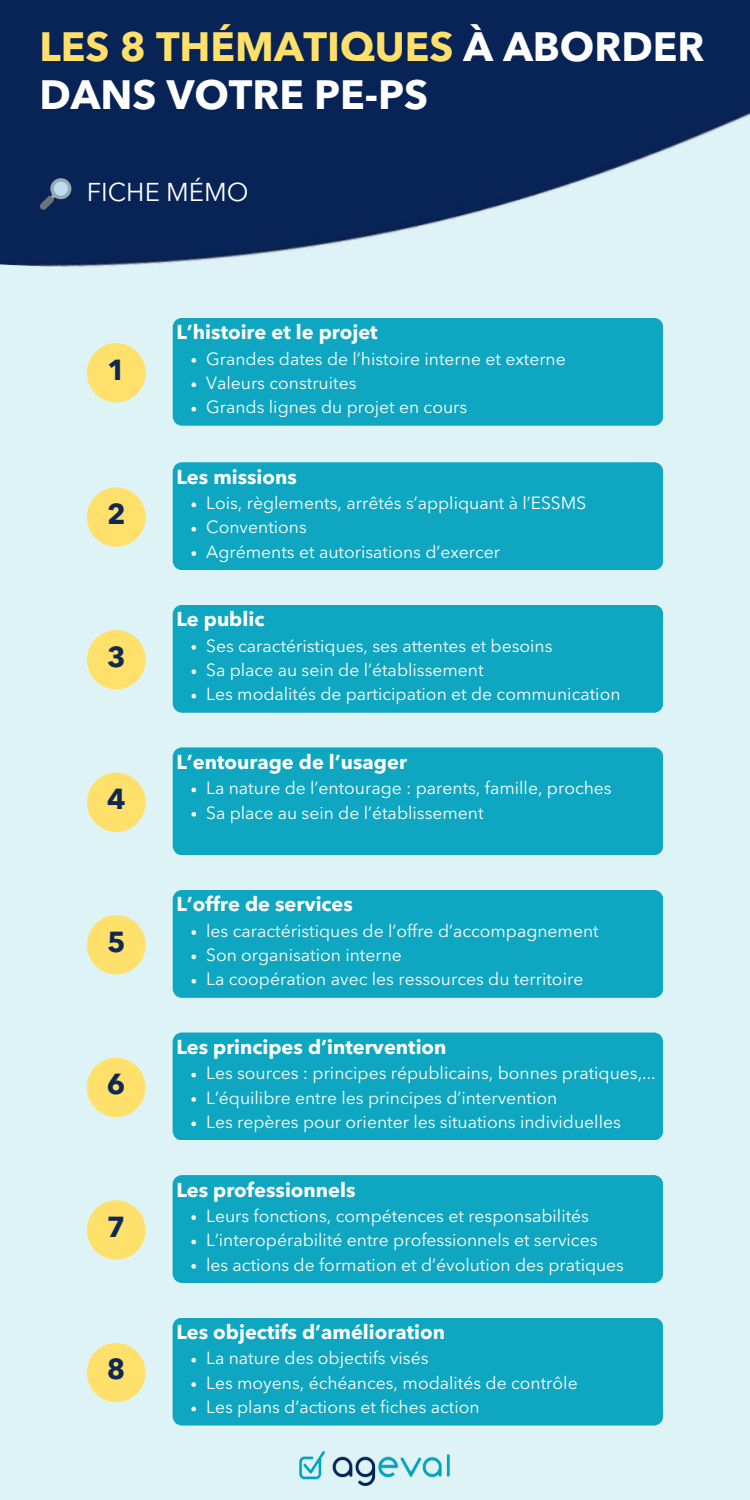
<style>
.page{position:relative;width:750px;height:1500px;background:#def3f6}
.page>*{position:absolute;margin:0;border:0;box-sizing:border-box;transform-origin:0 0}
.t1{font:700 40.62px/47.8px "Avenir Next LT Pro";color:#fff}
.t2{font:700 28.75px "Avenir Next LT Pro";color:#102952}
.t3{font:25.62px "Avenir Next LT Pro";color:#fff}
.t4{font:700 20px "Avenir Next LT Pro";color:#fff}
.t5{font:17.5px "Avenir Next LT Pro";color:#fff}
.s1{color:#ffe06a}
</style>
<div class="page">
<img style="left:0;top:0;width:750px;height:268px">
<img style="left:300px;top:1451px;width:150px;height:34px">
<div style="left:173px;top:318px;width:490px;height:108px;background:#0ea6c0"></div>
<svg style="left:191px;top:358px;width:5px;height:5px"></svg>
<svg style="left:191px;top:382px;width:5px;height:5px"></svg>
<svg style="left:191px;top:407px;width:5px;height:4px"></svg>
<svg style="left:40px;top:178px;width:31px;height:32px"></svg>
<div style="left:87px;top:343px;width:59px;height:59px;background:#ffe06a;border-radius:50%"></div>
<div style="left:173px;top:462px;width:490px;height:108px;background:#0ea6c0"></div>
<svg style="left:191px;top:502px;width:5px;height:5px"></svg>
<svg style="left:191px;top:527px;width:5px;height:5px"></svg>
<svg style="left:191px;top:551px;width:5px;height:5px"></svg>
<div style="left:87px;top:487px;width:59px;height:60px;background:#ffe06a;border-radius:50%"></div>
<div style="left:173px;top:605px;width:490px;height:108px;background:#0ea6c0"></div>
<svg style="left:191px;top:645px;width:5px;height:5px"></svg>
<svg style="left:191px;top:669px;width:5px;height:5px"></svg>
<svg style="left:191px;top:694px;width:5px;height:4px"></svg>
<div style="left:87px;top:630px;width:59px;height:59px;background:#ffe06a;border-radius:50%"></div>
<div style="left:173px;top:747px;width:490px;height:108px;background:#0ea6c0"></div>
<svg style="left:191px;top:788px;width:5px;height:4px"></svg>
<svg style="left:191px;top:812px;width:5px;height:5px"></svg>
<div style="left:87px;top:773px;width:59px;height:59px;background:#ffe06a;border-radius:50%"></div>
<div style="left:173px;top:890px;width:490px;height:108px;background:#0ea6c0"></div>
<svg style="left:191px;top:930px;width:5px;height:5px"></svg>
<svg style="left:191px;top:955px;width:5px;height:4px"></svg>
<svg style="left:191px;top:979px;width:5px;height:5px"></svg>
<div style="left:87px;top:915px;width:59px;height:60px;background:#ffe06a;border-radius:50%"></div>
<div style="left:173px;top:1033px;width:490px;height:107px;background:#0ea6c0"></div>
<svg style="left:191px;top:1073px;width:5px;height:4px"></svg>
<svg style="left:191px;top:1097px;width:5px;height:5px"></svg>
<svg style="left:191px;top:1121px;width:5px;height:5px"></svg>
<div style="left:87px;top:1058px;width:59px;height:59px;background:#ffe06a;border-radius:50%"></div>
<div style="left:173px;top:1175px;width:490px;height:108px;background:#0ea6c0"></div>
<svg style="left:191px;top:1215px;width:5px;height:5px"></svg>
<svg style="left:191px;top:1240px;width:5px;height:4px"></svg>
<svg style="left:191px;top:1264px;width:5px;height:5px"></svg>
<div style="left:87px;top:1200px;width:59px;height:60px;background:#ffe06a;border-radius:50%"></div>
<div style="left:173px;top:1318px;width:490px;height:108px;background:#0ea6c0"></div>
<svg style="left:191px;top:1358px;width:5px;height:5px"></svg>
<svg style="left:191px;top:1382px;width:5px;height:5px"></svg>
<svg style="left:191px;top:1407px;width:5px;height:4px"></svg>
<div style="left:87px;top:1343px;width:59px;height:59px;background:#ffe06a;border-radius:50%"></div>
<p class="t1" style="left:40px;top:27px;width:666px"><span class="s1">LES 8 THÉMATIQUES</span> À ABORDER<br>DANS VOTRE PE-PS</p>
<p class="t3" style="left:87px;top:182px;width:163px">FICHE MÉMO</p>
<p class="t2" style="left:107px;top:358px;width:20px">1</p>
<p class="t2" style="left:107px;top:502px;width:20px">2</p>
<p class="t2" style="left:107px;top:645px;width:20px">3</p>
<p class="t2" style="left:107px;top:787px;width:20px">4</p>
<p class="t2" style="left:107px;top:930px;width:20px">5</p>
<p class="t2" style="left:107px;top:1073px;width:20px">6</p>
<p class="t2" style="left:107px;top:1215px;width:20px">7</p>
<p class="t2" style="left:107px;top:1358px;width:20px">8</p>
<p class="t4" style="left:176px;top:324px;width:203px">L’histoire et le projet</p>
<p class="t5" style="left:206px;top:351px;width:361px">Grandes dates de l’histoire interne et externe</p>
<p class="t5" style="left:206px;top:376px;width:152px">Valeurs construites</p>
<p class="t5" style="left:206px;top:400px;width:263px">Grands lignes du projet en cours</p>
<p class="t4" style="left:176px;top:469px;width:122px">Les missions</p>
<p class="t5" style="left:206px;top:496px;width:382px">Lois, règlements, arrêtés s’appliquant à l’ESSMS</p>
<p class="t5" style="left:206px;top:520px;width:102px">Conventions</p>
<p class="t5" style="left:206px;top:545px;width:296px">Agréments et autorisations d’exercer</p>
<p class="t4" style="left:176px;top:611px;width:89px">Le public</p>
<p class="t5" style="left:206px;top:638px;width:348px">Ses caractéristiques, ses attentes et besoins</p>
<p class="t5" style="left:206px;top:663px;width:279px">Sa place au sein de l’établissement</p>
<p class="t5" style="left:206px;top:687px;width:416px">Les modalités de participation et de communication</p>
<p class="t4" style="left:176px;top:754px;width:232px">L’entourage de l’usager</p>
<p class="t5" style="left:206px;top:781px;width:407px">La nature de l’entourage : parents, famille, proches</p>
<p class="t5" style="left:206px;top:805px;width:279px">Sa place au sein de l’établissement</p>
<p class="t4" style="left:176px;top:896px;width:178px">L’offre de services</p>
<p class="t5" style="left:206px;top:923px;width:394px">les caractéristiques de l’offre d’accompagnement</p>
<p class="t5" style="left:206px;top:948px;width:197px">Son organisation interne</p>
<p class="t5" style="left:206px;top:972px;width:379px">La coopération avec les ressources du territoire</p>
<p class="t4" style="left:176px;top:1039px;width:272px">Les principes d’intervention</p>
<p class="t5" style="left:206px;top:1066px;width:451px">Les sources : principes républicains, bonnes pratiques,...</p>
<p class="t5" style="left:206px;top:1090px;width:353px">L’équilibre entre les principes d’intervention</p>
<p class="t5" style="left:206px;top:1115px;width:416px">Les repères pour orienter les situations individuelles</p>
<p class="t4" style="left:176px;top:1181px;width:181px">Les professionnels</p>
<p class="t5" style="left:206px;top:1209px;width:384px">Leurs fonctions, compétences et responsabilités</p>
<p class="t5" style="left:206px;top:1233px;width:393px">L’interopérabilité entre professionnels et services</p>
<p class="t5" style="left:206px;top:1257px;width:419px">les actions de formation et d’évolution des pratiques</p>
<p class="t4" style="left:176px;top:1324px;width:270px">Les objectifs d’amélioration</p>
<p class="t5" style="left:206px;top:1351px;width:224px">La nature des objectifs visés</p>
<p class="t5" style="left:206px;top:1376px;width:373px">Les moyens, échéances, modalités de contrôle</p>
<p class="t5" style="left:206px;top:1400px;width:275px">Les plans d’actions et fiches action</p>
</div>
